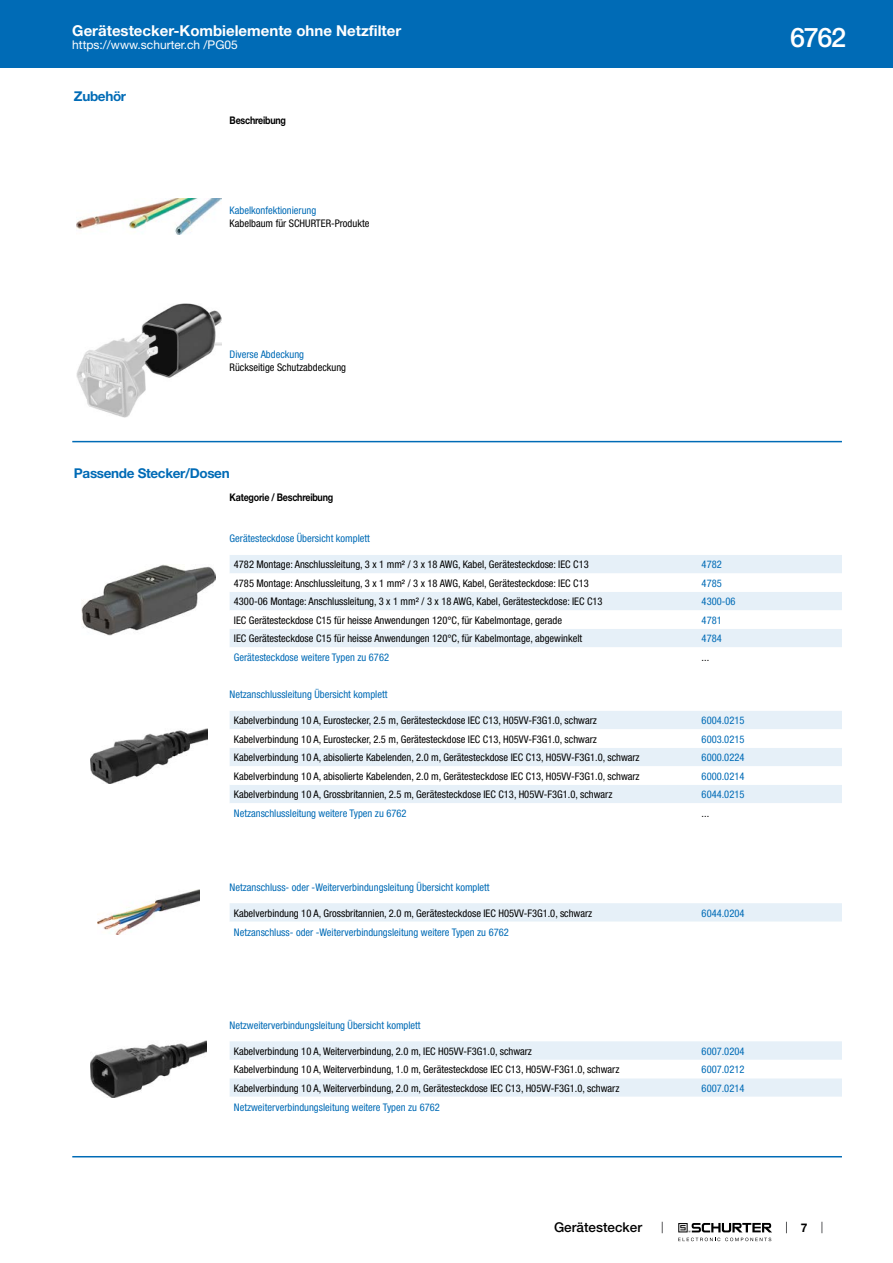
<style>
.page{position:relative;width:893px;height:1263px;background:#fff}
.page>*{position:absolute;margin:0;border:0;box-sizing:border-box;transform-origin:0 0}
.t1{font:500 27px "Helvetica Neue LT";color:#fff}
.t2{font:700 15px "Helvetica Neue LT";color:#fff}
.t3{font:700 13.5px "Helvetica Neue LT";letter-spacing:-.025em;color:#006bb6}
.t4{font:500 13.5px "Helvetica Neue LT";color:#000}
.t5{font:12px "Helvetica Neue LT";color:#fff}
.t6{font:700 12px "Helvetica Neue LT";color:#000}
.t7{font:condensed 10.5px "Helvetica Neue LT";color:#000}
.t8{font:condensed 10.5px "Helvetica Neue LT";color:#006bb6}
.t9{font:700 10.5px "Helvetica Neue LT";letter-spacing:-.025em;color:#000;scale:.85 1}
</style>
<div class="page">
<svg style="left:678px;top:1223px;width:94px;height:18px"></svg>
<div style="left:0;top:0;width:893px;height:68px;background:#006bb6"></div>
<img style="left:77px;top:199px;width:144px;height:35px">
<img style="left:77px;top:304px;width:144px;height:113px">
<hr style="left:72px;top:441px;width:770px;height:1px;background:#006bb6">
<img style="left:82px;top:565px;width:134px;height:70px">
<div style="left:230px;top:555px;width:612px;height:18px;background:#e6f0f8"></div>
<svg style="left:230px;top:592px;width:612px;height:55px;fill:#e6f0f8"></svg>
<img style="left:90px;top:728px;width:118px;height:56px">
<div style="left:230px;top:711px;width:612px;height:18px;background:#e6f0f8"></div>
<svg style="left:230px;top:748px;width:612px;height:55px;fill:#e6f0f8"></svg>
<img style="left:98px;top:890px;width:102px;height:45px">
<div style="left:230px;top:903px;width:612px;height:19px;background:#e6f0f8"></div>
<img style="left:91px;top:1041px;width:116px;height:56px">
<svg style="left:230px;top:1041px;width:612px;height:56px"></svg>
<hr style="left:72px;top:1156px;width:770px;height:1px;background:#006bb6">
<h2 class="t2" style="left:72px;top:21px;width:331px">Gerätestecker-Kombielemente ohne Netzfilter</h2>
<p class="t5" style="left:72px;top:38px;width:167px">https://www.schurter.ch /PG05</p>
<p class="t3" style="left:74px;top:88px;width:54px">Zubehör</p>
<p class="t9" style="left:230px;top:114px;width:68px">Beschreibung</p>
<p class="t8" style="left:230px;top:205px;width:88px">Kabelkonfektionierung</p>
<p class="t7" style="left:230px;top:217px;width:141px">Kabelbaum für SCHURTER-Produkte</p>
<h1 class="t1" style="left:790px;top:21px;width:57px">6762</h1>
<p class="t8" style="left:230px;top:348px;width:76px">Diverse Abdeckung</p>
<p class="t7" style="left:230px;top:361px;width:118px">Rückseitige Schutzabdeckung</p>
<p class="t3" style="left:74px;top:465px;width:157px">Passende Stecker/Dosen</p>
<p class="t9" style="left:230px;top:491px;width:123px">Kategorie / Beschreibung</p>
<p class="t8" style="left:230px;top:533px;width:142px">Gerätesteckdose Übersicht komplett</p>
<p class="t7" style="left:234px;top:558px;width:356px">4782 Montage: Anschlussleitung, 3 x 1 mm² / 3 x 18 AWG, Kabel, Gerätesteckdose: IEC C13</p>
<p class="t8" style="left:702px;top:558px;width:22px">4782</p>
<p class="t7" style="left:234px;top:577px;width:356px">4785 Montage: Anschlussleitung, 3 x 1 mm² / 3 x 18 AWG, Kabel, Gerätesteckdose: IEC C13</p>
<p class="t8" style="left:702px;top:577px;width:22px">4785</p>
<p class="t7" style="left:234px;top:595px;width:370px">4300-06 Montage: Anschlussleitung, 3 x 1 mm² / 3 x 18 AWG, Kabel, Gerätesteckdose: IEC C13</p>
<p class="t8" style="left:702px;top:595px;width:35px">4300-06</p>
<p class="t7" style="left:234px;top:614px;width:330px">IEC Gerätesteckdose C15 für heisse Anwendungen 120°C, für Kabelmontage, gerade</p>
<p class="t8" style="left:702px;top:614px;width:22px">4781</p>
<p class="t7" style="left:234px;top:632px;width:350px">IEC Gerätesteckdose C15 für heisse Anwendungen 120°C, für Kabelmontage, abgewinkelt</p>
<p class="t8" style="left:702px;top:632px;width:22px">4784</p>
<p class="t8" style="left:234px;top:651px;width:157px">Gerätesteckdose weitere Typen zu 6762</p>
<p class="t7" style="left:702px;top:651px;width:9px">...</p>
<p class="t8" style="left:230px;top:688px;width:159px">Netzanschlussleitung Übersicht komplett</p>
<p class="t7" style="left:234px;top:714px;width:364px">Kabelverbindung 10 A, Eurostecker, 2.5 m, Gerätesteckdose IEC C13, H05VV-F3G1.0, schwarz</p>
<p class="t8" style="left:702px;top:714px;width:44px">6004.0215</p>
<p class="t7" style="left:234px;top:733px;width:364px">Kabelverbindung 10 A, Eurostecker, 2.5 m, Gerätesteckdose IEC C13, H05VV-F3G1.0, schwarz</p>
<p class="t8" style="left:702px;top:733px;width:44px">6003.0215</p>
<p class="t7" style="left:234px;top:751px;width:407px">Kabelverbindung 10 A, abisolierte Kabelenden, 2.0 m, Gerätesteckdose IEC C13, H05VV-F3G1.0, schwarz</p>
<p class="t8" style="left:702px;top:751px;width:44px">6000.0224</p>
<p class="t7" style="left:234px;top:770px;width:407px">Kabelverbindung 10 A, abisolierte Kabelenden, 2.0 m, Gerätesteckdose IEC C13, H05VV-F3G1.0, schwarz</p>
<p class="t8" style="left:702px;top:770px;width:44px">6000.0214</p>
<p class="t7" style="left:234px;top:788px;width:380px">Kabelverbindung 10 A, Grossbritannien, 2.5 m, Gerätesteckdose IEC C13, H05VV-F3G1.0, schwarz</p>
<p class="t8" style="left:702px;top:788px;width:44px">6044.0215</p>
<p class="t8" style="left:234px;top:807px;width:174px">Netzanschlussleitung weitere Typen zu 6762</p>
<p class="t7" style="left:702px;top:807px;width:9px">...</p>
<p class="t8" style="left:230px;top:881px;width:262px">Netzanschluss- oder -Weiterverbindungsleitung Übersicht komplett</p>
<p class="t7" style="left:234px;top:907px;width:360px">Kabelverbindung 10 A, Grossbritannien, 2.0 m, Gerätesteckdose IEC H05VV-F3G1.0, schwarz</p>
<p class="t8" style="left:702px;top:907px;width:44px">6044.0204</p>
<p class="t8" style="left:234px;top:926px;width:276px">Netzanschluss- oder -Weiterverbindungsleitung weitere Typen zu 6762</p>
<p class="t8" style="left:230px;top:1019px;width:193px">Netzweiterverbindungsleitung Übersicht komplett</p>
<p class="t7" style="left:234px;top:1045px;width:300px">Kabelverbindung 10 A, Weiterverbindung, 2.0 m, IEC H05VV-F3G1.0, schwarz</p>
<p class="t8" style="left:702px;top:1045px;width:44px">6007.0204</p>
<p class="t7" style="left:234px;top:1063px;width:387px">Kabelverbindung 10 A, Weiterverbindung, 1.0 m, Gerätesteckdose IEC C13, H05VV-F3G1.0, schwarz</p>
<p class="t8" style="left:702px;top:1063px;width:44px">6007.0212</p>
<p class="t7" style="left:234px;top:1082px;width:387px">Kabelverbindung 10 A, Weiterverbindung, 2.0 m, Gerätesteckdose IEC C13, H05VV-F3G1.0, schwarz</p>
<p class="t8" style="left:702px;top:1082px;width:44px">6007.0214</p>
<p class="t8" style="left:234px;top:1101px;width:207px">Netzweiterverbindungsleitung weitere Typen zu 6762</p>
<p class="t4" style="left:554px;top:1219px;width:90px">Gerätestecker</p>
<p class="t6" style="left:801px;top:1220px;width:8px">7</p>
</div>
